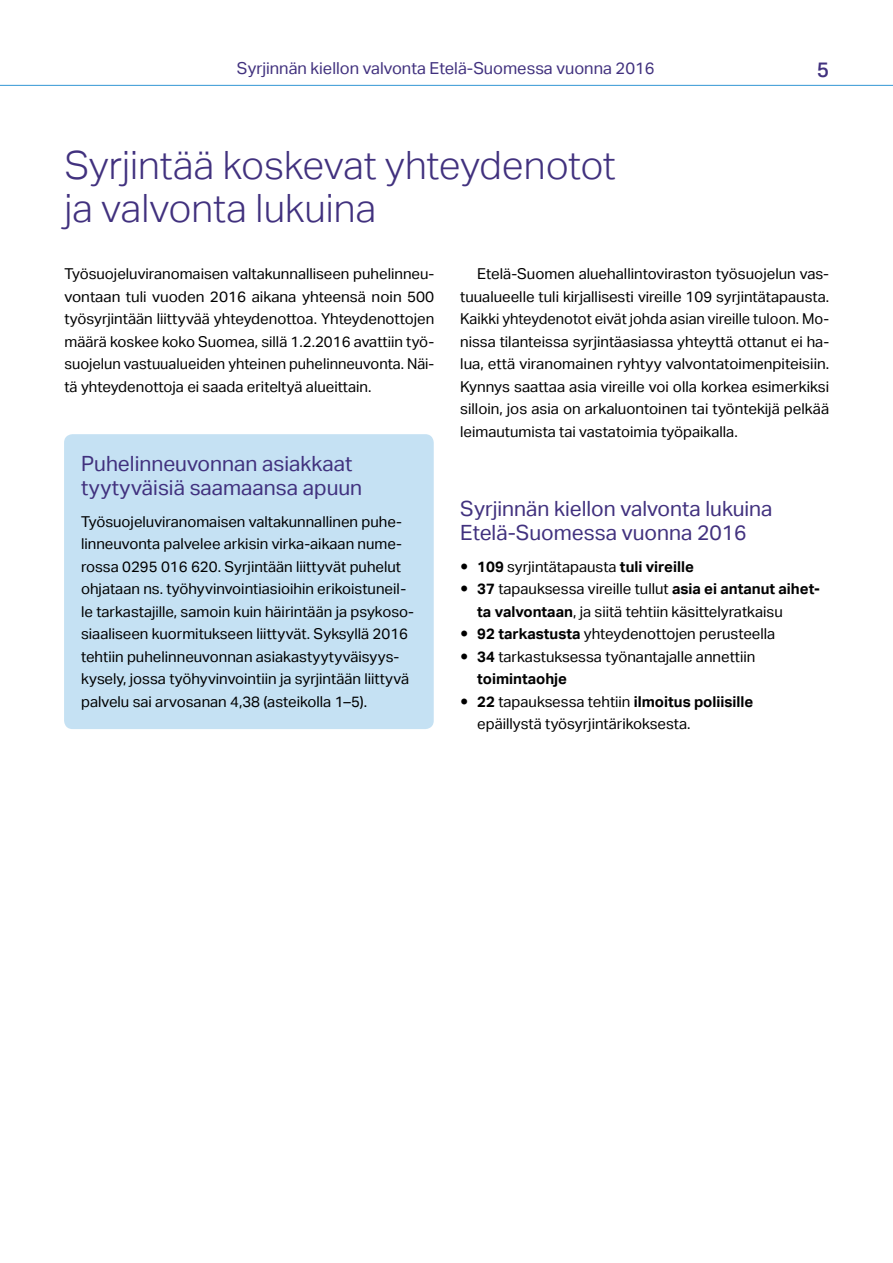
<style>
.page{position:relative;width:893px;height:1263px;background:#fff}
.page>*{position:absolute;margin:0;border:0;box-sizing:border-box;transform-origin:0 0}
.Otsikko_28pt{font:300 39px/43.5px "Aktiv Grotesk";color:#41317e}
.Väliotsikko_toinen_t{font:21px/24px "Aktiv Grotesk";color:#41317e}
.t1{font:500 21px "Aktiv Grotesk";color:#41317e}
.t2{font:16.5px "Aktiv Grotesk";color:#41317e}
.Alkuleipis_väripohja{font:15px/22.5px "Aktiv Grotesk";color:#000}
.Leipis{font:15px/22.5px "Aktiv Grotesk";color:#000;text-align:justify}
.Alkuleipis{font:15px/22.5px "Aktiv Grotesk";color:#000;text-align:justify}
.s1{font-weight:700}
</style>
<div class="page">
<hr style="left:0;top:85px;width:893px;height:1px;background:#3c9bd6">
<div style="left:64px;top:434px;width:370px;height:295px;background:#c5e1f3;border-radius:9px"></div>
<p class="t2" style="left:237px;top:59px;width:419px">Syrjinnän kiellon valvonta Etelä-Suomessa vuonna 2016</p>
<h2 class="t1" style="left:817px;top:58px;width:14px">5</h2>
<h3 class="Otsikko_28pt" style="left:64px;top:144px;width:553px">Syrjintää koskevat yhteydenotot ja valvonta lukuina</h3>
<p class="Alkuleipis" style="left:64px;top:263px;width:371px">Työsuojeluviranomaisen valtakunnalliseen puhelinneu&shy;vontaan tuli vuoden 2016 aikana yhteensä noin 500 työsyrjintään liittyvää yhteydenottoa. Yhteydenottojen määrä koskee koko Suomea, sillä 1.2.2016 avattiin työ&shy;suojelun vastuualueiden yhteinen puhelinneuvonta. Näi&shy;tä yhteydenottoja ei saada eriteltyä alueittain.</p>
<p class="Leipis" style="left:460px;top:263px;width:370px;text-indent:17px">Etelä-Suomen aluehallintoviraston työsuojelun vas&shy;tuualueelle tuli kirjallisesti vireille 109 syrjintätapausta.<br>Kaikki yhteydenotot eivät johda asian vireille tuloon. Mo&shy;nissa tilanteissa syrjintäasiassa yhteyttä ottanut ei ha&shy;lua, että viranomainen ryhtyy valvontatoimenpiteisiin.<br>Kynnys saattaa asia vireille voi olla korkea esimerkiksi silloin, jos asia on arkaluontoinen tai työntekijä pelkää leimautumista tai vastatoimia työpaikalla.</p>
<h5 class="Väliotsikko_toinen_t" style="left:81px;top:451px;width:283px">Puhelinneuvonnan asiakkaat tyytyväisiä saamaansa apuun</h5>
<p class="Alkuleipis_väripohja" style="left:81px;top:510px;width:335px">Työsuojeluviranomaisen valtakunnallinen puhe&shy;linneuvonta palvelee arkisin virka-aikaan nume&shy;rossa 0295 016 620. Syrjintään liittyvät puhelut ohjataan ns. työhyvinvointiasioihin erikoistuneil&shy;le tarkastajille, samoin kuin häirintään ja psykoso&shy;siaaliseen kuormitukseen liittyvät. Syksyllä 2016 tehtiin puhelinneuvonnan asiakastyytyväisyys&shy;kysely, jossa työhyvinvointiin ja syrjintään liittyvä palvelu sai arvosanan 4,38 (asteikolla 1–5).</p>
<h5 class="Väliotsikko_toinen_t" style="left:460px;top:497px;width:314px">Syrjinnän kiellon valvonta lukuina<br>Etelä-Suomessa vuonna 2016</h5>
<p class="Alkuleipis_väripohja" style="left:477px;top:555px;width:218px"><span class="s1">109</span> syrjintätapausta <span class="s1">tuli vireille</span></p>
<p class="Alkuleipis_väripohja" style="left:477px;top:578px;width:344px"><span class="s1">37</span> tapauksessa vireille tullut <span class="s1">asia ei antanut aihet&shy;ta valvontaan</span>, ja siitä tehtiin käsittelyratkaisu</p>
<p class="Alkuleipis_väripohja" style="left:477px;top:623px;width:300px"><span class="s1">92 tarkastusta</span> yhteydenottojen perusteella</p>
<p class="Alkuleipis_väripohja" style="left:477px;top:645px;width:280px"><span class="s1">34</span> tarkastuksessa työnantajalle annettiin <span class="s1">toimintaohje</span></p>
<p class="Alkuleipis_väripohja" style="left:477px;top:690px;width:278px"><span class="s1">22</span> tapauksessa tehtiin <span class="s1">ilmoitus poliisille </span>epäillystä työsyrjintärikoksesta.</p>
</div>
